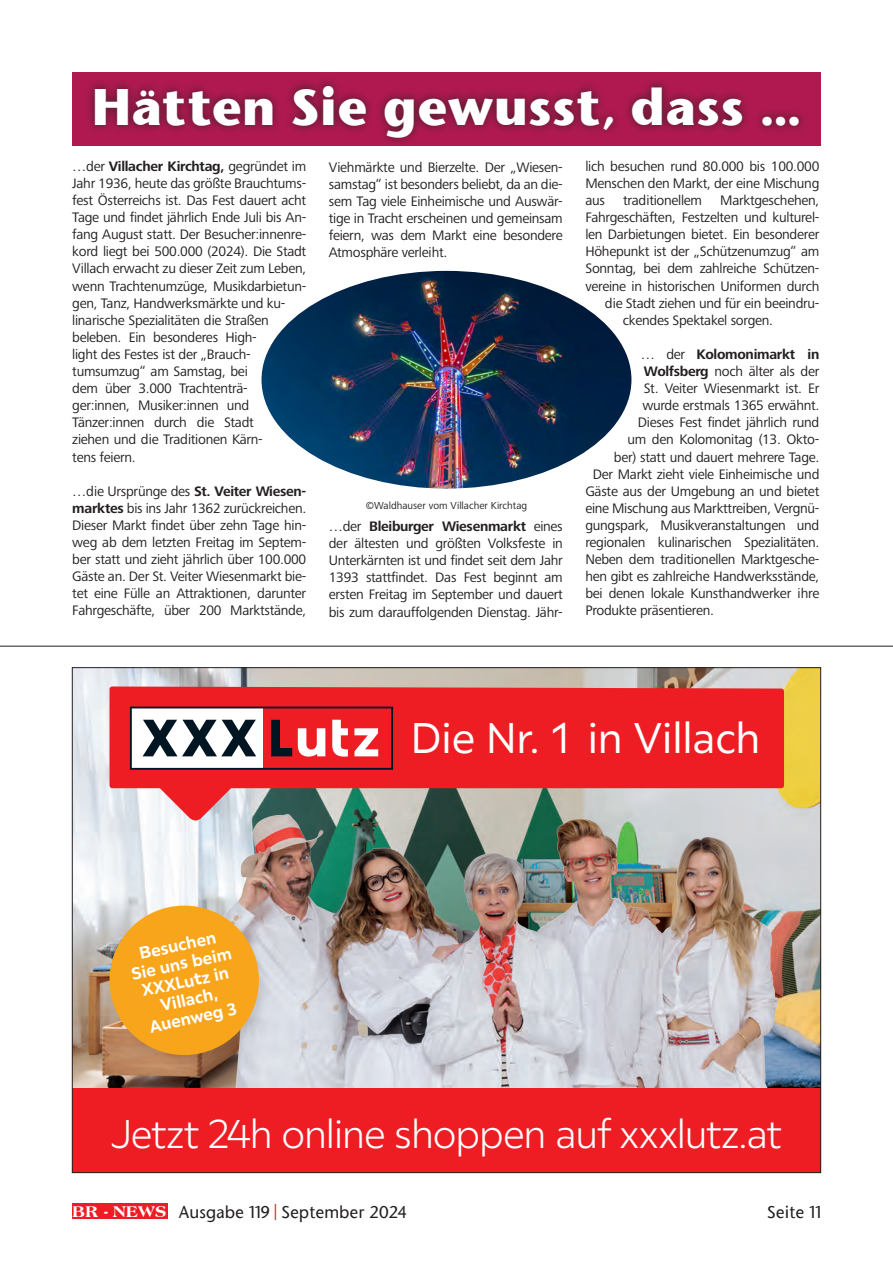
<style>
.page{position:relative;width:893px;height:1263px;background:#fff}
.page>*{position:absolute;margin:0;border:0;box-sizing:border-box;transform-origin:0 0}
.Überschrift_30{font:700 48px "Stone Sans";letter-spacing:-.015em;color:#fff}
.t1{font:43.05px "Wvskrd XXX Lutz Sans";letter-spacing:.005em;color:#fff}
.t2{font:300 40.35px "Skbqbv XXX Lutz Sans";letter-spacing:-.01em;color:#fff}
.t3{font:700 16.95px/18.6px "Gfsxtm XXX Lutz Sans";color:#fff;text-align:center}
.t4{font:500 16.5px "Stone Sans";letter-spacing:.005em;color:#231f20}
.Fließtext_Regular{font:14.25px/17.1px "Frutiger Next Pro";letter-spacing:-.02em;color:#231f20;text-align:justify}
.Fließtext_Regular-2{font:700 14.25px "Frutiger Next Pro";letter-spacing:-.02em;color:#231f20}
.Fließtext_Regular-3{font:10.5px "Frutiger Next Pro";color:#231f20}
.s1{font-weight:700}
.s2{font-weight:400}
.s3{font-family:"Americana BT";font-weight:800;font-size:16.65px;color:#fff}
.s4{color:#ee1d23}
</style>
<div class="page">
<div style="left:72px;top:1203px;width:95px;height:16px;background:#ee1d23"></div>
<img style="left:261px;top:271px;width:370px;height:218px">
<div style="left:72px;top:72px;width:749px;height:74px;background:#af1950"></div>
<div style="left:86px;top:76px;width:722px;height:70px;background:#231f20;opacity:.75"></div>
<img style="left:74px;top:669px;width:745px;height:419px">
<svg style="left:109px;top:686px;width:675px;height:138px;background:#ec272d"></svg>
<svg style="left:130px;top:707px;width:263px;height:63px"></svg>
<img style="left:159px;top:784px;width:651px;height:304px">
<div style="left:72px;top:1088px;width:749px;height:84px;background:#ee1d23"></div>
<div style="left:105px;top:901px;width:168px;height:168px;background:#231f20;opacity:.1"></div>
<svg style="left:103px;top:899px;width:163px;height:163px;background:#e6a94b"></svg>
<hr style="left:0;top:646px;width:893px;height:1px;background:#231f20">
<p class="Überschrift_30" style="left:92px;top:74px;width:710px">Hätten Sie gewusst, dass …</p>
<p class="Fließtext_Regular" style="left:72px;top:157px;width:236px;text-align:left">…der <span class="s1">Villacher Kirchtag,</span> gegründet im Jahr 1936, heute das größte Brauchtums&shy;fest Österreichs ist. Das Fest dauert acht Tage und findet jährlich Ende Juli bis An&shy;fang August statt. Der Besucher:innenre&shy;kord liegt bei 500.000 (2024). Die Stadt Villach erwacht zu dieser Zeit zum Leben, wenn Trachtenumzüge, Musikdarbietun&shy;gen, Tanz, Handwerksmärkte und ku&shy;linarische Spezialitäten die Straßen beleben. Ein besonderes High-<br>light des Festes ist der „Brauch&shy;tumsumzug“ am Samstag, bei<br>dem über 3.000 Trachtenträ&shy;ger:innen, Musiker:innen und Tänzer:innen durch die Stadt<br>ziehen und die Traditionen Kärn-<br>tens feiern.</p>
<p class="Fließtext_Regular" style="left:72px;top:482px;width:236px">…die Ursprünge des <span class="s1">St. Veiter Wiesen&shy;marktes</span> bis ins Jahr 1362 zurückreichen.<br>Dieser Markt findet über zehn Tage hin&shy;weg ab dem letzten Freitag im Septem&shy;ber statt und zieht jährlich über 100.000<br>Gäste an. Der St. Veiter Wiesenmarkt bie&shy;tet eine Fülle an Attraktionen, darunter Fahrgeschäfte, über 200 Marktstände,</p>
<p class="Fließtext_Regular" style="left:329px;top:159px;width:235px">Viehmärkte und Bierzelte. Der „Wiesen&shy;samstag“ ist besonders beliebt, da an die&shy;sem Tag viele Einheimische und Auswär&shy;tige in Tracht erscheinen und gemeinsam feiern, was dem Markt eine besondere Atmosphäre verleiht.</p>
<p class="Fließtext_Regular-3" style="left:366px;top:500px;width:163px">©Waldhauser vom Villacher Kirchtag</p>
<p class="Fließtext_Regular" style="left:329px;top:518px;width:236px">…der <span class="s1">Bleiburger Wiesenmarkt</span> eines der ältesten und größten Volksfeste in Unterkärnten ist und findet seit dem Jahr 1393 stattfindet. Das Fest beginnt am ersten Freitag im September und dauert bis zum darauffolgenden Dienstag. Jähr-</p>
<p class="Fließtext_Regular" style="left:585px;top:157px;width:236px">lich besuchen rund 80.000 bis 100.000<br>Menschen den Markt, der eine Mischung aus</p>
<p class="Fließtext_Regular" style="left:623px;top:192px;width:80px">traditionellem</p>
<p class="Fließtext_Regular" style="left:720px;top:192px;width:101px">Marktgeschehen,</p>
<p class="Fließtext_Regular" style="left:585px;top:209px;width:235px">Fahrgeschäften, Festzelten und kulturel-</p>
<p class="Fließtext_Regular" style="left:585px;top:226px;width:236px">len Darbietungen bietet. Ein besonderer</p>
<p class="Fließtext_Regular" style="left:585px;top:243px;width:236px">Höhepunkt ist der „Schützenumzug“ am</p>
<p class="Fließtext_Regular" style="left:585px;top:260px;width:235px">Sonntag, bei dem zahlreiche Schützen-</p>
<p class="Fließtext_Regular" style="left:585px;top:277px;width:235px">vereine in historischen Uniformen durch</p>
<p class="Fließtext_Regular" style="left:605px;top:294px;width:216px">die Stadt ziehen und für ein beeindru-</p>
<p class="Fließtext_Regular" style="left:623px;top:311px;width:152px">ckendes Spektakel sorgen.</p>
<p class="Fließtext_Regular-2" style="left:641px;top:346px;width:180px"><span class="s2">… der</span> Kolomonimarkt in</p>
<p class="Fließtext_Regular" style="left:644px;top:363px;width:177px"><span class="s1">Wolfsberg</span> noch älter als der</p>
<p class="Fließtext_Regular" style="left:644px;top:380px;width:177px">St. Veiter Wiesenmarkt ist. Er</p>
<p class="Fließtext_Regular" style="left:642px;top:397px;width:178px">wurde erstmals 1365 erwähnt.</p>
<p class="Fließtext_Regular" style="left:638px;top:414px;width:183px">Dieses Fest findet jährlich rund</p>
<p class="Fließtext_Regular" style="left:627px;top:431px;width:194px">um den Kolomonitag (13. Okto-</p>
<p class="Fließtext_Regular" style="left:614px;top:448px;width:207px">ber) statt und dauert mehrere Tage.</p>
<p class="Fließtext_Regular" style="left:593px;top:465px;width:228px">Der Markt zieht viele Einheimische und</p>
<p class="Fließtext_Regular" style="left:585px;top:482px;width:235px">Gäste aus der Umgebung an und bietet</p>
<p class="Fließtext_Regular" style="left:585px;top:499px;width:235px">eine Mischung aus Markttreiben, Vergnü-</p>
<p class="Fließtext_Regular" style="left:585px;top:517px;width:235px">gungspark, Musikveranstaltungen und</p>
<p class="Fließtext_Regular" style="left:585px;top:534px;width:235px">regionalen kulinarischen Spezialitäten.</p>
<p class="Fließtext_Regular" style="left:585px;top:551px;width:235px">Neben dem traditionellen Marktgesche-</p>
<p class="Fließtext_Regular" style="left:585px;top:568px;width:235px">hen gibt es zahlreiche Handwerksstände,</p>
<p class="Fließtext_Regular" style="left:585px;top:585px;width:235px">bei denen lokale Kunsthandwerker ihre</p>
<p class="Fließtext_Regular" style="left:585px;top:602px;width:130px">Produkte präsentieren.</p>
<p class="t1" style="left:411px;top:712px;width:350px">Die Nr. 1 in Villach</p>
<p class="t3" style="left:126px;top:947px;width:104px;rotate:-12deg">Besuchen<br>Sie uns beim<br>XXXLutz in<br>Villach,<br>Auenweg 3</p>
<p class="t2" style="left:111px;top:1109px;width:672px">Jetzt 24h online shoppen auf xxxlutz.at</p>
<p class="t4" style="left:72px;top:1201px;width:336px"><span class="s3">BR - NEWS</span> Ausgabe 119 <span class="s4">|</span> September 2024</p>
<p class="t4" style="left:767px;top:1201px;width:55px">Seite 11</p>
</div>
